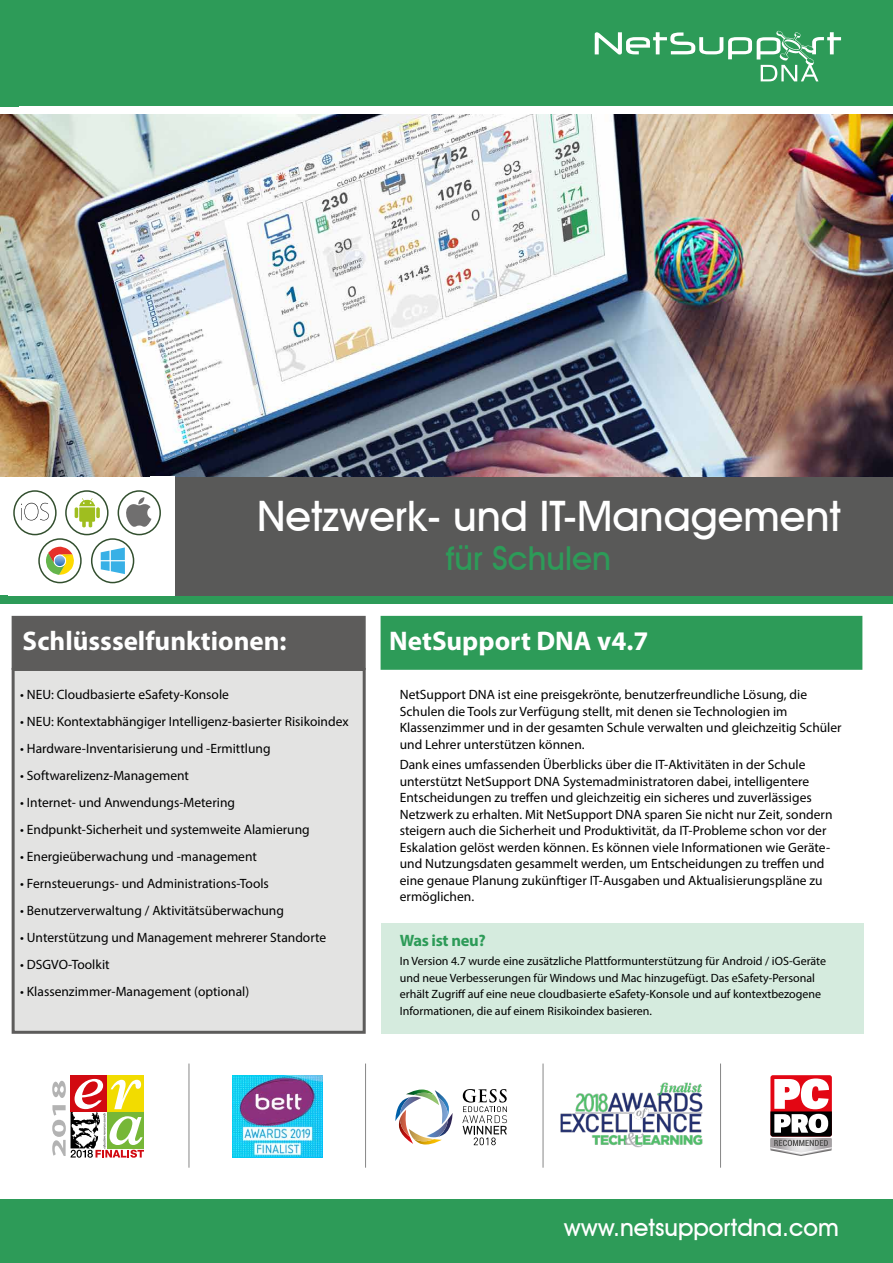
<style>
.page{position:relative;width:893px;height:1263px;background:#fff}
.page>*{position:absolute;margin:0;border:0;box-sizing:border-box;transform-origin:0 0}
.t1{font:500 42px "Avant Garde IT Cby BT";color:#fff}
.t2{font:500 33px "Avant Garde IT Cby BT";color:#2d9b58}
.t3{font:700 27px "Myriad Pro";color:#fff}
.t4{font:500 24px "Avant Garde IT Cby BT";color:#fff}
.t5{font:700 16.5px "Myriad Pro";letter-spacing:-.02em;color:#2d9b58}
.t6{font:13.5px/16.5px "Myriad Pro";color:#000}
.t7{font:12px/16.5px "Myriad Pro";color:#000}
</style>
<div class="page">
<div style="left:0;top:595px;width:893px;height:9px;background:#2d9b58"></div>
<div style="left:0;top:0;width:893px;height:106px;background:#2d9b58"></div>
<div style="left:0;top:1199px;width:893px;height:64px;background:#2d9b58"></div>
<svg style="left:595px;top:30px;width:246px;height:51px"></svg>
<div style="left:162px;top:476px;width:731px;height:119px;background:#595958"></div>
<div style="left:12px;top:616px;width:354px;height:54px;background:#5d5c5b"></div>
<div style="left:12px;top:668px;width:354px;height:366px;background:#e3e3e2;border:3px solid #5d5c5b"></div>
<div style="left:381px;top:616px;width:481px;height:54px;background:#2d9b58;border:3px solid #2d9b58"></div>
<img style="left:0;top:115px;width:893px;height:361px">
<div style="left:150px;top:476px;width:24px;height:119px;background:#fff"></div>
<hr style="left:189px;top:1063px;width:1px;height:105px;background:#878787">
<div style="left:107px;top:1075px;width:37px;height:37px;background:#f2dc00"></div>
<div style="left:71px;top:1075px;width:36px;height:37px;background:#d20a11"></div>
<svg style="left:52px;top:1079px;width:92px;height:79px"></svg>
<svg style="left:39px;top:539px;width:42px;height:44px"></svg>
<div style="left:38px;top:538px;width:44px;height:45px;border:2px solid #324f2e;border-radius:50%"></div>
<div style="left:13px;top:490px;width:44px;height:45px;border:2px solid #324f2e;border-radius:50%"></div>
<svg style="left:66px;top:491px;width:42px;height:44px"></svg>
<div style="left:65px;top:490px;width:44px;height:45px;border:2px solid #324f2e;border-radius:50%"></div>
<svg style="left:46px;top:547px;width:28px;height:28px"></svg>
<svg style="left:21px;top:503px;width:28px;height:17px"></svg>
<svg style="left:118px;top:491px;width:42px;height:44px"></svg>
<div style="left:118px;top:490px;width:43px;height:45px;border:2px solid #324f2e;border-radius:50%"></div>
<svg style="left:96px;top:507px;width:4px;height:11px"></svg>
<svg style="left:75px;top:498px;width:20px;height:29px"></svg>
<svg style="left:126px;top:497px;width:25px;height:30px"></svg>
<svg style="left:92px;top:539px;width:42px;height:44px"></svg>
<div style="left:91px;top:538px;width:43px;height:45px;border:2px solid #324f2e;border-radius:50%"></div>
<svg style="left:101px;top:547px;width:24px;height:27px"></svg>
<hr style="left:365px;top:1063px;width:1px;height:105px;background:#878787">
<hr style="left:543px;top:1063px;width:1px;height:105px;background:#878787">
<hr style="left:720px;top:1063px;width:1px;height:105px;background:#878787">
<img style="left:560px;top:1082px;width:143px;height:66px">
<svg style="left:395px;top:1089px;width:58px;height:55px"></svg>
<svg style="left:462px;top:1089px;width:45px;height:56px"></svg>
<div style="left:770px;top:1075px;width:62px;height:61px;background:#e30613;border-radius:2px"></div>
<svg style="left:770px;top:1078px;width:62px;height:78px"></svg>
<div style="left:381px;top:923px;width:483px;height:111px;background:#d5ebde"></div>
<img style="left:232px;top:1075px;width:90px;height:83px">
<h1 class="t1" style="left:257px;top:490px;width:585px">Netzwerk- und IT-Management</h1>
<h2 class="t2" style="left:445px;top:538px;width:167px">für Schulen</h2>
<h3 class="t3" style="left:23px;top:624px;width:265px">Schlüssselfunktionen:</h3>
<h3 class="t3" style="left:389px;top:624px;width:261px">NetSupport DNA v4.7</h3>
<p class="t6" style="left:20px;top:686px;width:210px">• NEU: Cloudbasierte eSafety-Konsole</p>
<p class="t6" style="left:20px;top:713px;width:330px">• NEU: Kontextabhängiger Intelligenz-basierter Risikoindex</p>
<p class="t6" style="left:20px;top:740px;width:252px">• Hardware-Inventarisierung und -Ermittlung</p>
<p class="t6" style="left:20px;top:767px;width:170px">• Softwarelizenz-Management</p>
<p class="t6" style="left:20px;top:794px;width:216px">• Internet- und Anwendungs-Metering</p>
<p class="t6" style="left:20px;top:821px;width:291px">• Endpunkt-Sicherheit und systemweite Alamierung</p>
<p class="t6" style="left:20px;top:848px;width:238px">• Energieüberwachung und -management</p>
<p class="t6" style="left:20px;top:875px;width:250px">• Fernsteuerungs- und Administrations-Tools</p>
<p class="t6" style="left:20px;top:902px;width:265px">• Benutzerverwaltung / Aktivitätsüberwachung</p>
<p class="t6" style="left:20px;top:929px;width:308px">• Unterstützung und Management mehrerer Standorte</p>
<p class="t6" style="left:20px;top:956px;width:91px">• DSGVO-Toolkit</p>
<p class="t6" style="left:20px;top:983px;width:230px">• Klassenzimmer-Management (optional)</p>
<p class="t6" style="left:400px;top:686px;width:443px">NetSupport DNA ist eine preisgekrönte, benutzerfreundliche Lösung, die Schulen die Tools zur Verfügung stellt, mit denen sie Technologien im Klassenzimmer und in der gesamten Schule verwalten und gleichzeitig Schüler und Lehrer unterstützen können.</p>
<p class="t6" style="left:400px;top:756px;width:434px">Dank eines umfassenden Überblicks über die IT-Aktivitäten in der Schule unterstützt NetSupport DNA Systemadministratoren dabei, intelligentere Entscheidungen zu treffen und gleichzeitig ein sicheres und zuverlässiges Netzwerk zu erhalten. Mit NetSupport DNA sparen Sie nicht nur Zeit, sondern steigern auch die Sicherheit und Produktivität, da IT-Probleme schon vor der Eskalation gelöst werden können. Es können viele Informationen wie Geräte&shy;und Nutzungsdaten gesammelt werden, um Entscheidungen zu treffen und eine genaue Planung zukünftiger IT-Ausgaben und Aktualisierungspläne zu ermöglichen.</p>
<p class="t5" style="left:400px;top:929px;width:87px">Was ist neu?</p>
<p class="t7" style="left:400px;top:953px;width:428px">In Version 4.7 wurde eine zusätzliche Plattformunterstützung für Android / iOS-Geräte und neue Verbesserungen für Windows und Mac hinzugefügt. Das eSafety-Personal erhält Zugriff auf eine neue cloudbasierte eSafety-Konsole und auf kontextbezogene Informationen, die auf einem Risikoindex basieren.</p>
<h3 class="t4" style="left:564px;top:1212px;width:277px">www.netsupportdna.com</h3>
</div>
